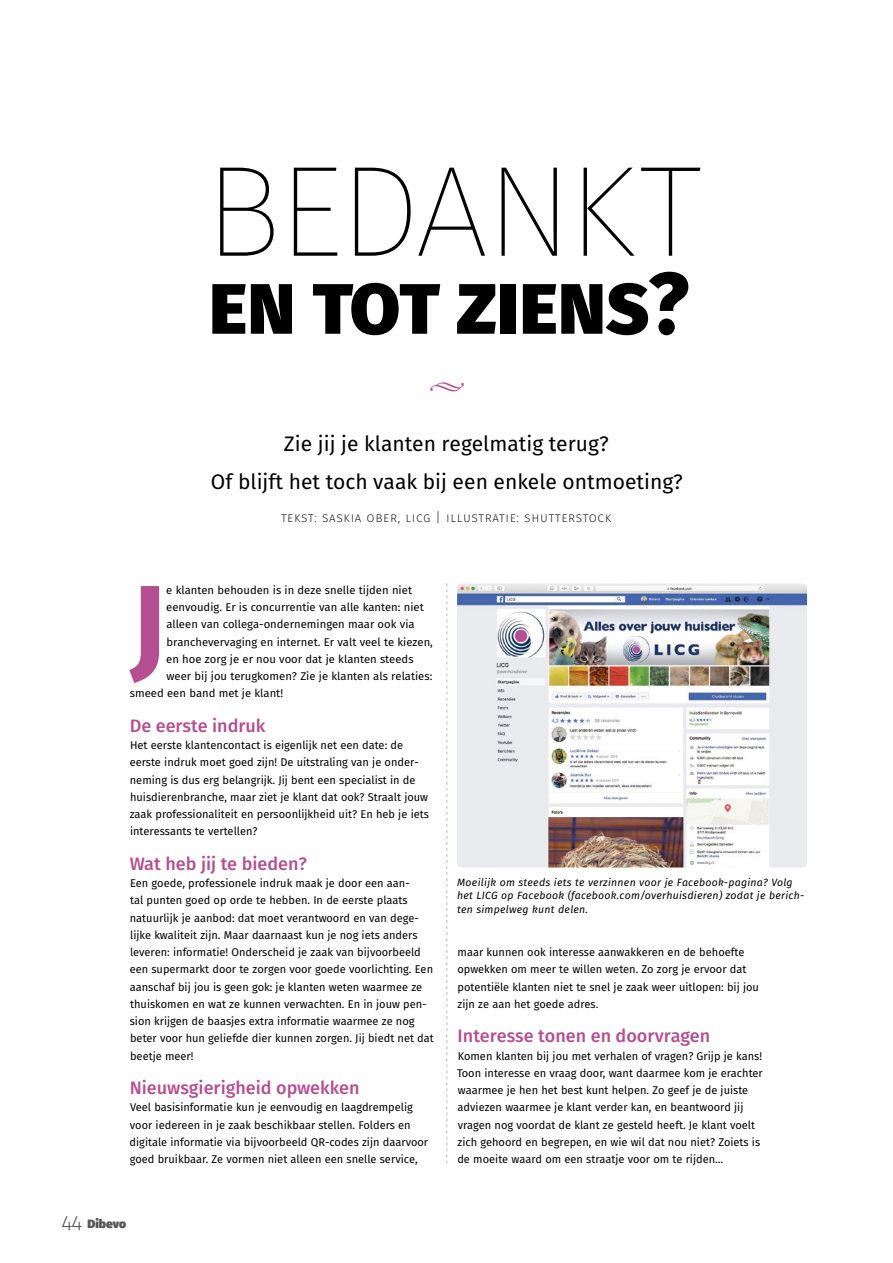
<style>
.page{position:relative;width:893px;height:1263px;background:#fff}
.page>*{position:absolute;margin:0;border:0;box-sizing:border-box;transform-origin:0 0}
.t1{font:100 157.5px "Fira Sans";letter-spacing:-.05em;color:#000}
.t2{font:700 112.5px "Fira Sans";color:#b64e92}
.t3{font:800 87px "Fira Sans";letter-spacing:-.02em;color:#000}
.t4{font:22.5px "Minion Pro";color:#b64e92}
.t5{font:21px/37.5px "Fira Sans";color:#000;text-align:center}
.t6{font:500 18px "Fira Sans";color:#b64e92}
.t7{font:200 13.5px "Fira Sans";letter-spacing:.05em;color:#000}
.t8{font:900 12px "Fira Sans";color:#565656}
.t9{font:11.25px/17.2px "Fira Sans";color:#000}
.t10{font:italic 10.5px/13.5px "Fira Sans";letter-spacing:.025em;color:#000}
.s1{font-weight:300;font-size:21px}
</style>
<div class="page">
<svg style="left:446px;top:583px;width:1px;height:580px"></svg>
<img style="left:457px;top:583px;width:350px;height:284px">
<h1 class="t1" style="left:201px;top:90px;width:503px">beDankt</h1>
<h3 class="t3" style="left:208px;top:228px;width:483px">en tOt Ziens?</h3>
<h3 class="t4" style="left:429px;top:370px;width:38px">•</h3>
<h3 class="t5" style="left:211px;top:425px;width:473px">Zie jij je klanten regelmatig terug?<br>Of blijft het toch vaak bij een enkele ontmoeting?</h3>
<p class="t7" style="left:281px;top:508px;width:332px">tekst: saskia oBer, licg | illustratie: shutterstock</p>
<h2 class="t2" style="left:131px;top:530px;width:37px">J</h2>
<p class="t9" style="left:166px;top:581px;width:247px">e klanten behouden is in deze snelle tijden niet</p>
<p class="t9" style="left:166px;top:598px;width:259px">eenvoudig. Er is concurrentie van alle kanten: niet</p>
<p class="t9" style="left:166px;top:615px;width:250px">alleen van collega-ondernemingen maar ook via</p>
<p class="t9" style="left:167px;top:633px;width:268px">branchevervaging en internet. Er valt veel te kiezen,</p>
<p class="t9" style="left:166px;top:650px;width:249px">en hoe zorg je er nou voor dat je klanten steeds</p>
<p class="t9" style="left:167px;top:667px;width:267px">weer bij jou terugkomen? Zie je klanten als relaties:</p>
<p class="t9" style="left:130px;top:684px;width:155px">smeed een band met je klant!</p>
<h3 class="t6" style="left:130px;top:711px;width:137px">De eerste indruk</h3>
<p class="t9" style="left:130px;top:736px;width:301px">Het eerste klantencontact is eigenlijk net een date: de eerste indruk moet goed zijn! De uitstraling van je onder&shy;neming is dus erg belangrijk. Jij bent een specialist in de huisdierenbranche, maar ziet je klant dat ook? Straalt jouw zaak professionaliteit en persoonlijkheid uit? En heb je iets interessants te vertellen?</p>
<h3 class="t6" style="left:130px;top:849px;width:179px">Wat heb jij te bieden?</h3>
<p class="t9" style="left:130px;top:874px;width:306px">Een goede, professionele indruk maak je door een aan-<br>tal punten goed op orde te hebben. In de eerste plaats natuurlijk je aanbod: dat moet verantwoord en van dege&shy;lijke kwaliteit zijn. Maar daarnaast kun je nog iets anders leveren: informatie! Onderscheid je zaak van bijvoorbeeld een supermarkt door te zorgen voor goede voorlichting. Een aanschaf bij jou is geen gok: je klanten weten waarmee ze thuiskomen en wat ze kunnen verwachten. En in jouw pen&shy;sion krijgen de baasjes extra informatie waarmee ze nog beter voor hun geliefde dier kunnen zorgen. Jij biedt net dat beetje meer!</p>
<h3 class="t6" style="left:130px;top:1073px;width:231px">Nieuwsgierigheid opwekken</h3>
<p class="t9" style="left:130px;top:1098px;width:300px">Veel basisinformatie kun je eenvoudig en laagdrempelig voor iedereen in je zaak beschikbaar stellen. Folders en digitale informatie via bijvoorbeeld QR-codes zijn daarvoor goed bruikbaar. Ze vormen niet alleen een snelle service,</p>
<p class="t8" style="left:62px;top:1212px;width:66px"><span class="s1">44</span> Dibevo</p>
<p class="t10" style="left:457px;top:875px;width:349px">Moeilijk om steeds iets te verzinnen voor je Facebook-pagina? Volg het LICG op Facebook (facebook.com/overhuisdieren) zodat je berich&shy;ten simpelweg kunt delen.</p>
<p class="t9" style="left:457px;top:943px;width:303px">maar kunnen ook interesse aanwakkeren en de behoefte opwekken om meer te willen weten. Zo zorg je ervoor dat potentiële klanten niet te snel je zaak weer uitlopen: bij jou zijn ze aan het goede adres.</p>
<h3 class="t6" style="left:458px;top:1022px;width:254px">Interesse tonen en doorvragen</h3>
<p class="t9" style="left:457px;top:1047px;width:307px">Komen klanten bij jou met verhalen of vragen? Grijp je kans!<br>Toon interesse en vraag door, want daarmee kom je erachter waarmee je hen het best kunt helpen. Zo geef je de juiste adviezen waarmee je klant verder kan, en beantwoord jij vragen nog voordat de klant ze gesteld heeft. Je klant voelt zich gehoord en begrepen, en wie wil dat nou niet? Zoiets is de moeite waard om een straatje voor om te rijden…</p>
</div>
